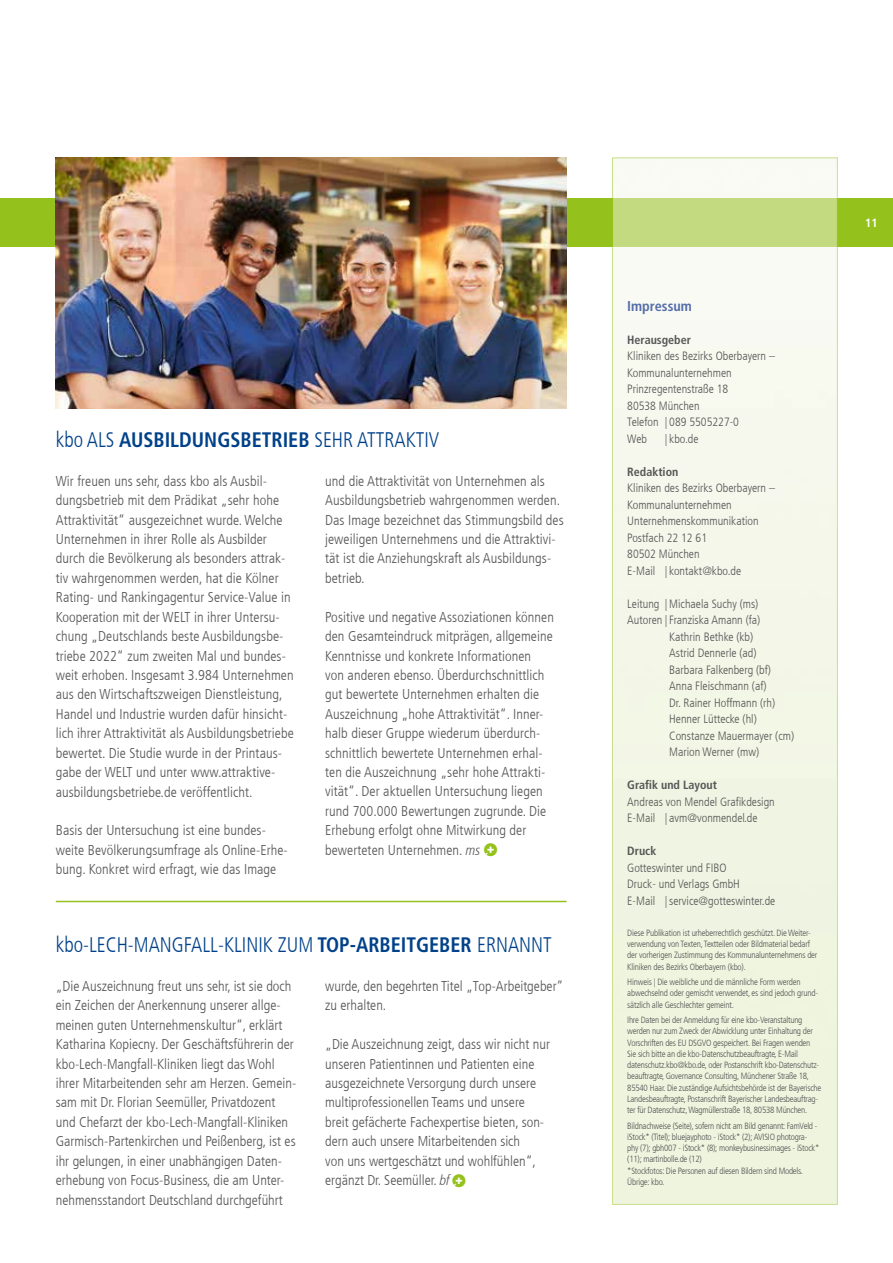
<style>
.page{position:relative;width:893px;height:1263px;background:#fff}
.page>*{position:absolute;margin:0;border:0;box-sizing:border-box;transform-origin:0 0}
.t1{font:300 condensed 21px "Frutiger LT Com";color:#004189;scale:.96 1}
.t2{font:700 condensed 21px "Frutiger LT Com";color:#004189;scale:.96 1}
.t3{font:300 condensed 14.25px/19.4px "Frutiger LT Com";letter-spacing:.005em;color:#565656}
.t4{font:700 condensed 14.25px "Frutiger LT Com";color:#546eaa}
.t5{font:300 condensed 12px/16.5px "Frutiger LT Com";color:#565656}
.t6{font:700 condensed 12px "Frutiger LT Com";color:#565656}
.t7{font:700 condensed 12px "Frutiger LT Com";color:#fff}
.t8{font:300 condensed 9px/11.2px "Frutiger LT Com";letter-spacing:-.025em;color:#565656}
.s1{font-weight:300;font-size:21.9px}
.s2{font-weight:300}
.s3{font-style:italic}
.s4{font-family:"kboplus";font-weight:400;font-stretch:normal;font-size:15.75px;color:#94c11c}
.s5{font-size:21.9px}
.s6{font-weight:700}
</style>
<div class="page">
<div style="left:0;top:198px;width:893px;height:49px;background:#94c11c"></div>
<img style="left:614px;top:160px;width:221px;height:1042px">
<img style="left:56px;top:158px;width:511px;height:250px">
<hr style="left:56px;top:901px;width:511px;height:1px;background:#94c11c">
<h1 class="t2" style="left:56px;top:427px;width:401px"><span class="s1">kbo</span> <span class="s2">ALS</span> AUSBILDUNGSBETRIEB <span class="s2">SEHR ATTRAKTIV</span></h1>
<p class="t3" style="left:56px;top:471px;width:240px">Wir freuen uns sehr, dass kbo als Ausbil&shy;dungsbetrieb mit dem Prädikat „sehr hohe Attraktivität“ ausgezeichnet wurde. Welche Unternehmen in ihrer Rolle als Ausbilder durch die Bevölkerung als besonders attrak&shy;tiv wahrgenommen werden, hat die Kölner Rating- und Rankingagentur Service-Value in Kooperation mit der WELT in ihrer Untersu&shy;chung „Deutschlands beste Ausbildungsbe&shy;triebe 2022“ zum zweiten Mal und bundes&shy;weit erhoben. Insgesamt 3.984 Unternehmen aus den Wirtschaftszweigen Dienstleistung, Handel und Industrie wurden dafür hinsicht&shy;lich ihrer Attraktivität als Ausbildungsbetriebe bewertet. Die Studie wurde in der Printaus&shy;gabe der WELT und unter www.attraktive&shy;ausbildungsbetriebe.de veröffentlicht.</p>
<p class="t3" style="left:56px;top:821px;width:234px">Basis der Untersuchung ist eine bundes&shy;weite Bevölkerungsumfrage als Online-Erhe&shy;bung. Konkret wird erfragt, wie das Image</p>
<p class="t3" style="left:325px;top:471px;width:240px">und die Attraktivität von Unternehmen als Ausbildungsbetrieb wahrgenommen werden.<br>Das Image bezeichnet das Stimmungsbild des jeweiligen Unternehmens und die Attraktivi&shy;tät ist die Anziehungskraft als Ausbildungs&shy;betrieb.</p>
<p class="t3" style="left:325px;top:607px;width:230px">Positive und negative Assoziationen können den Gesamteindruck mitprägen, allgemeine Kenntnisse und konkrete Informationen<br>von anderen ebenso. Überdurchschnittlich gut bewertete Unternehmen erhalten die Auszeichnung „hohe Attraktivität“. Inner&shy;halb dieser Gruppe wiederum überdurch&shy;schnittlich bewertete Unternehmen erhal&shy;ten die Auszeichnung „sehr hohe Attrakti&shy;vität“. Der aktuellen Untersuchung liegen rund 700.000 Bewertungen zugrunde. Die Erhebung erfolgt ohne Mitwirkung der bewerteten Unternehmen. <span class="s3">ms</span> <span class="s4">d</span></p>
<h1 class="t1" style="left:56px;top:933px;width:518px"><span class="s5">kbo</span>-LECH-MANGFALL-KLINIK ZUM <span class="s6">TOP-ARBEITGEBER</span> ERNANNT</h1>
<p class="t3" style="left:56px;top:976px;width:242px">„Die Auszeichnung freut uns sehr, ist sie doch ein Zeichen der Anerkennung unserer allge&shy;meinen guten Unternehmenskultur“, erklärt Katharina Kopiecny. Der Geschäftsführerin der kbo-Lech-Mangfall-Kliniken liegt das Wohl ihrer Mitarbeitenden sehr am Herzen. Gemein&shy;sam mit Dr. Florian Seemüller, Privatdozent und Chefarzt der kbo-Lech-Mangfall-Kliniken Garmisch-Partenkirchen und Peißenberg, ist es ihr gelungen, in einer unabhängigen Daten&shy;erhebung von Focus-Business, die am Unter&shy;nehmensstandort Deutschland durchgeführt</p>
<p class="t3" style="left:325px;top:976px;width:240px">wurde, den begehrten Titel „Top-Arbeitgeber“ zu erhalten.</p>
<p class="t3" style="left:325px;top:1035px;width:226px">„Die Auszeichnung zeigt, dass wir nicht nur unseren Patientinnen und Patienten eine ausgezeichnete Versorgung durch unsere multiprofessionellen Teams und unsere breit gefächerte Fachexpertise bieten, son&shy;dern auch unsere Mitarbeitenden sich<br>von uns wertgeschätzt und wohlfühlen“, ergänzt Dr. Seemüller. <span class="s3">bf</span> <span class="s4">d</span></p>
<p class="t4" style="left:627px;top:297px;width:66px">Impressum</p>
<p class="t6" style="left:627px;top:333px;width:65px">Herausgeber</p>
<p class="t5" style="left:627px;top:348px;width:149px">Kliniken des Bezirks Oberbayern –<br>Kommunalunternehmen<br>Prinzregentenstraße 18<br>80538 München<br>Telefon | 089 5505227-0<br>Web</p>
<p class="t5" style="left:665px;top:431px;width:35px">| kbo.de</p>
<p class="t6" style="left:627px;top:465px;width:53px">Redaktion</p>
<p class="t5" style="left:627px;top:480px;width:149px">Kliniken des Bezirks Oberbayern –<br>Kommunalunternehmen<br>Unternehmenskommunikation<br>Postfach 22 12 61<br>80502 München<br>E-Mail | kontakt@kbo.de</p>
<p class="t5" style="left:627px;top:596px;width:133px">Leitung | Michaela Suchy (ms)</p>
<p class="t5" style="left:627px;top:612px;width:135px">Autoren | Franziska Amann (fa)</p>
<p class="t5" style="left:669px;top:629px;width:85px">Kathrin Bethke (kb)</p>
<p class="t5" style="left:669px;top:645px;width:89px">Astrid Dennerle (ad)</p>
<p class="t5" style="left:669px;top:662px;width:103px">Barbara Falkenberg (bf)</p>
<p class="t5" style="left:669px;top:678px;width:99px">Anna Fleischmann (af)</p>
<p class="t5" style="left:669px;top:695px;width:108px">Dr. Rainer Hoffmann (rh)</p>
<p class="t5" style="left:669px;top:711px;width:89px">Henner Lüttecke (hl)</p>
<p class="t5" style="left:669px;top:728px;width:126px">Constanze Mauermayer (cm)</p>
<p class="t5" style="left:669px;top:744px;width:92px">Marion Werner (mw)</p>
<p class="t6" style="left:627px;top:778px;width:91px">Grafik und Layout</p>
<p class="t5" style="left:627px;top:794px;width:149px">Andreas von Mendel Grafikdesign<br>E-Mail | avm@vonmendel.de</p>
<p class="t6" style="left:627px;top:844px;width:31px">Druck</p>
<p class="t5" style="left:627px;top:860px;width:150px">Gotteswinter und FIBO<br>Druck- und Verlags GmbH<br>E-Mail |service@gotteswinter.de</p>
<p class="t8" style="left:627px;top:927px;width:192px">Diese Publikation ist urheberrechtlich geschützt. Die Weiter&shy;verwendung von Texten, Textteilen oder Bildmaterial bedarf der vorherigen Zustimmung des Kommunalunternehmens der Kliniken des Bezirks Oberbayern (kbo).</p>
<p class="t8" style="left:627px;top:976px;width:192px">Hinweis | Die weibliche und die männliche Form werden abwechselnd oder gemischt verwendet, es sind jedoch grund&shy;sätzlich alle Geschlechter gemeint.</p>
<p class="t8" style="left:627px;top:1014px;width:196px">Ihre Daten bei der Anmeldung für eine kbo-Veranstaltung werden nur zum Zweck der Abwicklung unter Einhaltung der Vorschriften des EU DSGVO gespeichert. Bei Fragen wenden Sie sich bitte an die kbo-Datenschutzbeauftragte, E-Mail datenschutz.kbo@kbo.de, oder Postanschrift kbo-Datenschutz&shy;beauftragte, Governance Consulting, Münchener Straße 18, 85540 Haar. Die zuständige Aufsichtsbehörde ist der Bayerische Landesbeauftragte, Postanschrift Bayerischer Landesbeauftrag&shy;ter für Datenschutz, Wagmüllerstraße 18, 80538 München.</p>
<p class="t8" style="left:627px;top:1120px;width:194px">Bildnachweise (Seite), sofern nicht am Bild genannt: FamVeld - iStock* (Titel); bluejayphoto - iStock* (2); AVISIO photogra&shy;phy (7); gbh007 - iStock* (8); monkeybusinessimages - iStock* (11); martinbolle.de (12)<br>*Stockfotos: Die Personen auf diesen Bildern sind Models.<br>Übrige: kbo.</p>
<p class="t7" style="left:865px;top:215px;width:14px">11</p>
</div>
